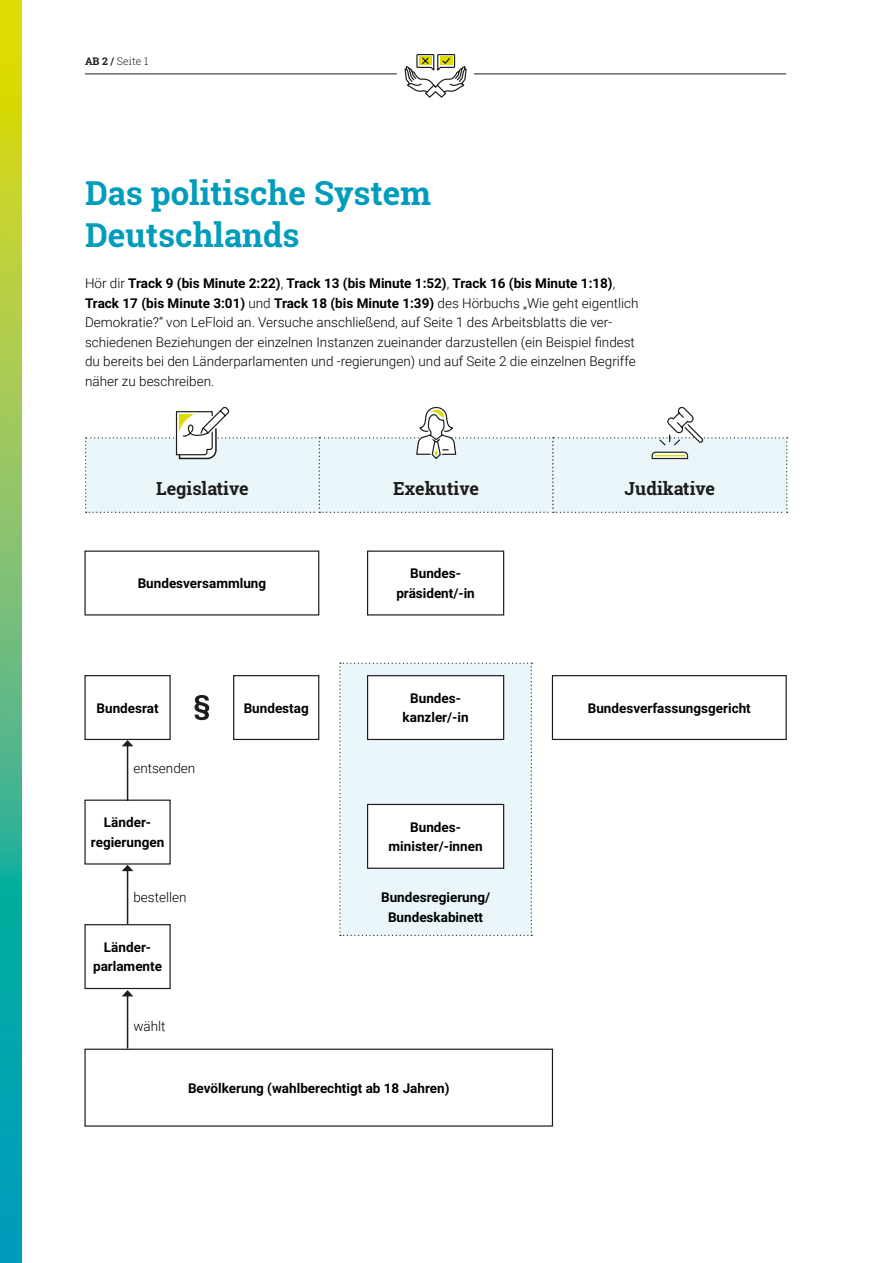
<style>
.page{position:relative;width:893px;height:1263px;background:#fff}
.page>*{position:absolute;margin:0;border:0;box-sizing:border-box;transform-origin:0 0}
.t1{font:700 33px/42px "Roboto Slab";color:#009cbc}
.t2{font:700 18px "Roboto Slab";color:#1d1d1b}
.t3{font:300 13.5px/19.5px "Roboto";color:#000}
.t4{font:700 13.5px/19.5px "Roboto";color:#000;text-align:center}
.t5{font:300 10.5px "Roboto Slab";color:#1d1d1b}
.s1{font-weight:700}
</style>
<div class="page">
<hr style="left:85px;top:74px;width:701px;height:1px;background:#1d1d1b">
<svg style="left:0;top:0;width:21px;height:1263px;background:#67bc70"></svg>
<div style="left:397px;top:64px;width:77px;height:19px;background:#fff"></div>
<svg style="left:404px;top:54px;width:63px;height:44px"></svg>
<div style="left:84px;top:550px;width:235px;height:65px;border:1px solid #1d1d1b"></div>
<div style="left:84px;top:675px;width:87px;height:65px;border:1px solid #1d1d1b"></div>
<div style="left:84px;top:924px;width:87px;height:65px;border:1px solid #1d1d1b"></div>
<div style="left:233px;top:675px;width:86px;height:65px;border:1px solid #1d1d1b"></div>
<div style="left:84px;top:1049px;width:469px;height:78px;border:1px solid #1d1d1b"></div>
<div style="left:552px;top:675px;width:235px;height:65px;border:1px solid #1d1d1b"></div>
<div style="left:367px;top:550px;width:137px;height:65px;border:1px solid #1d1d1b"></div>
<div style="left:339px;top:662px;width:193px;height:274px;background:#eaf6fa"></div>
<div style="left:368px;top:676px;width:136px;height:63px;background:#fff"></div>
<div style="left:367px;top:675px;width:137px;height:65px;border:1px solid #1d1d1b"></div>
<div style="left:368px;top:804px;width:136px;height:64px;background:#fff"></div>
<div style="left:367px;top:804px;width:137px;height:65px;border:1px solid #1d1d1b"></div>
<hr style="left:127px;top:996px;width:1px;height:52px;background:#1d1d1b">
<svg style="left:122px;top:990px;width:11px;height:6px"></svg>
<hr style="left:127px;top:870px;width:1px;height:54px;background:#1d1d1b">
<svg style="left:122px;top:865px;width:11px;height:6px"></svg>
<hr style="left:127px;top:746px;width:1px;height:55px;background:#1d1d1b">
<svg style="left:122px;top:740px;width:11px;height:6px"></svg>
<svg style="left:195px;top:695px;width:14px;height:25px"></svg>
<svg style="left:85px;top:406px;width:703px;height:107px"></svg>
<p class="t5" style="left:85px;top:54px;width:65px"><span class="s1">AB 2 /</span> Seite 1</p>
<h1 class="t1" style="left:85px;top:171px;width:348px">Das politische System<br>Deutschlands</h1>
<p class="t3" style="left:85px;top:273px;width:555px">Hör dir <span class="s1">Track 9 (bis Minute 2:22)</span>, <span class="s1">Track 13 (bis Minute 1:52)</span>, <span class="s1">Track 16 (bis Minute 1:18)</span>, <span class="s1">Track 17 (bis Minute 3:01)</span> und <span class="s1">Track 18 (bis Minute 1:39)</span> des Hörbuchs „Wie geht eigentlich Demokratie?“ von LeFloid an. Versuche anschließend, auf Seite 1 des Arbeitsblatts die ver&shy;schiedenen Beziehungen der einzelnen Instanzen zueinander darzustellen (ein Beispiel findest du bereits bei den Länderparlamenten und -regierungen) und auf Seite 2 die einzelnen Begriffe näher zu beschreiben.</p>
<h2 class="t2" style="left:156px;top:476px;width:94px">Legislative</h2>
<h2 class="t2" style="left:393px;top:476px;width:87px">Exekutive</h2>
<h2 class="t2" style="left:625px;top:476px;width:92px">Judikative</h2>
<p class="t4" style="left:138px;top:573px;width:130px">Bundesversammlung</p>
<p class="t4" style="left:97px;top:697px;width:64px">Bundesrat</p>
<p class="t3" style="left:133px;top:758px;width:63px">entsenden</p>
<p class="t4" style="left:91px;top:812px;width:75px">Länder&shy;regierungen</p>
<p class="t3" style="left:133px;top:887px;width:55px">bestellen</p>
<p class="t4" style="left:93px;top:937px;width:70px">Länder&shy;parlamente</p>
<p class="t3" style="left:133px;top:1015px;width:34px">wählt</p>
<p class="t4" style="left:244px;top:697px;width:67px">Bundestag</p>
<p class="t4" style="left:396px;top:563px;width:80px">Bundes&shy;präsident/-in</p>
<p class="t4" style="left:403px;top:688px;width:68px">Bundes&shy;kanzler/-in</p>
<p class="t4" style="left:389px;top:817px;width:95px">Bundes&shy;minister/-innen</p>
<p class="t4" style="left:381px;top:887px;width:111px">Bundesregierung/<br>Bundeskabinett</p>
<p class="t4" style="left:188px;top:1078px;width:263px">Bevölkerung (wahlberechtigt ab 18 Jahren)</p>
<p class="t4" style="left:588px;top:697px;width:165px">Bundesverfassungsgericht</p>
</div>
